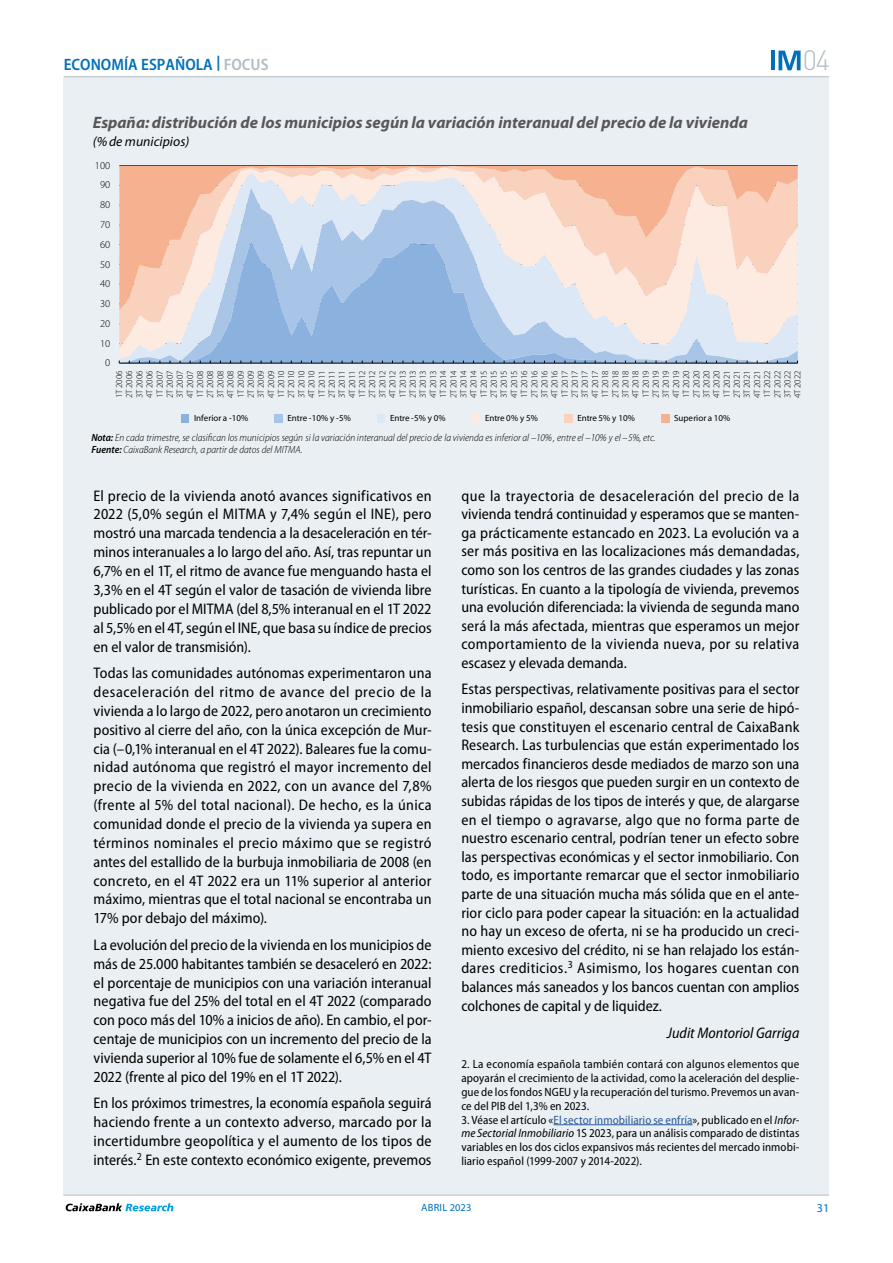
<style>
.page{position:relative;width:893px;height:1263px;background:#fff}
.page>*{position:absolute;margin:0;border:0;box-sizing:border-box;transform-origin:0 0}
.t1{font:300 27.6px "DIN Pro";color:#b2bdc2}
.t2{font:italic 700 16.5px "Myriad Pro";color:#575756}
.t3{font:600 semi-condensed 16.5px "Myriad Pro";color:#0070ba}
.t4{font:semi-condensed 15.3px/18.9px "Myriad Pro";color:#000;text-align:justify}
.t5{font:italic semi-condensed 15.3px "Myriad Pro";color:#000}
.t6{font:italic 13.65px "Myriad Pro";color:#000}
.t7{font:semi-condensed 12px/13.8px "Myriad Pro";letter-spacing:.01em;color:#000;text-align:justify}
.t8{font:12px "Myriad Pro";color:#0070ba}
.t9{font:italic 300 semi-condensed 10.5px/11.6px "Myriad Pro";letter-spacing:-.005em;color:#000}
.t10{font:300 10.5px "Myriad Pro";letter-spacing:-.005em;color:#000}
.t11{font:10.5px "Myriad Pro";letter-spacing:.02em;color:#0070ba}
.t12{font:300 9px/10.1px "Myriad Pro";letter-spacing:-.005em;color:#000;text-align:justify}
.t13{font:9px "Myriad Pro";letter-spacing:-.005em;color:#000}
.s1{color:#b2bdc2}
.s2{font-weight:600}
.s3{color:#275b9b}
.s4{font-style:italic}
</style>
<div class="page">
<div style="left:64px;top:77px;width:765px;height:1118px;background:#e9eff3"></div>
<hr style="left:64px;top:76px;width:765px;height:1px;background:#b2bdc2">
<hr style="left:63px;top:1195px;width:766px;height:1px;background:#b2bdc2">
<svg style="left:66px;top:1203px;width:107px;height:8px"></svg>
<svg style="left:778px;top:51px;width:23px;height:19px"></svg>
<hr style="left:771px;top:51px;width:4px;height:19px;background:#0070ba">
<hr style="left:119px;top:165px;width:679px;height:1px;background:#000">
<svg style="left:119px;top:348px;width:679px;height:11px"></svg>
<svg style="left:119px;top:310px;width:679px;height:38px"></svg>
<svg style="left:119px;top:166px;width:679px;height:144px"></svg>
<hr style="left:119px;top:363px;width:678px;height:1px;background:#000">
<div style="left:181px;top:414px;width:8px;height:9px;background:#8bb2df"></div>
<div style="left:274px;top:414px;width:9px;height:9px;background:#a8c5e7"></div>
<div style="left:377px;top:414px;width:8px;height:9px;background:#dce8f5"></div>
<div style="left:472px;top:414px;width:8px;height:9px;background:#fdeae1"></div>
<div style="left:564px;top:414px;width:9px;height:9px;background:#fad1bc"></div>
<div style="left:661px;top:414px;width:8px;height:9px;background:#f6b290"></div>
<hr style="left:554px;top:1124px;width:139px;height:1px;background:#275b9b">
<p class="t3" style="left:64px;top:55px;width:206px">ECONOMÍA ESPAÑOLA <sup>|</sup> <span class="s1">FOCUS</span></p>
<p class="t2" style="left:93px;top:113px;width:657px">España: distribución de los municipios según la variación interanual del precio de la vivienda</p>
<p class="t6" style="left:93px;top:134px;width:98px">(%de municipios)</p>
<p class="t10" style="left:95px;top:159px;width:17px">100</p>
<p class="t10" style="left:100px;top:179px;width:12px">90</p>
<p class="t10" style="left:100px;top:199px;width:12px">80</p>
<p class="t10" style="left:100px;top:219px;width:12px">70</p>
<p class="t10" style="left:100px;top:239px;width:12px">60</p>
<p class="t10" style="left:100px;top:258px;width:12px">50</p>
<p class="t10" style="left:100px;top:278px;width:12px">40</p>
<p class="t10" style="left:100px;top:298px;width:12px">30</p>
<p class="t10" style="left:100px;top:318px;width:12px">20</p>
<p class="t10" style="left:100px;top:337px;width:12px">10</p>
<p class="t10" style="left:105px;top:357px;width:7px">0</p>
<h1 class="t1" style="left:803px;top:39px;width:29px">04</h1>
<p class="t12" style="left:114px;top:398px;width:29px;rotate:-90deg">1T 2006<br>2T 2006<br>3T 2006<br>4T 2006<br>1T 2007<br>2T 2007<br>3T 2007<br>4T 2007<br>1T 2008<br>2T 2008<br>3T 2008<br>4T 2008<br>1T 2009<br>2T 2009<br>3T 2009<br>4T 2009<br>1T 2010<br>2T 2010<br>3T 2010<br>4T 2010<br>1T 2011<br>2T 2011<br>3T 2011<br>4T 2011<br>1T 2012<br>2T 2012<br>3T 2012<br>4T 2012<br>1T 2013<br>2T 2013<br>3T 2013<br>4T 2013<br>1T 2014<br>2T 2014<br>3T 2014<br>4T 2014<br>1T 2015<br>2T 2015<br>3T 2015<br>4T 2015<br>1T 2016<br>2T 2016<br>3T 2016<br>4T 2016<br>1T 2017<br>2T 2017<br>3T 2017<br>4T 2017<br>1T 2018<br>2T 2018<br>3T 2018<br>4T 2018<br>1T 2019<br>2T 2019<br>3T 2019<br>4T 2019<br>1T 2020<br>2T 2020<br>3T 2020<br>4T 2020<br>1T 2021<br>2T 2021<br>3T 2021<br>4T 2021<br>1T 2022<br>2T 2022<br>3T 2022<br>4T 2022</p>
<p class="t13" style="left:194px;top:413px;width:56px">Inferior a -10%</p>
<p class="t13" style="left:288px;top:413px;width:65px">Entre -10% y -5%</p>
<p class="t13" style="left:390px;top:413px;width:57px">Entre -5% y 0%</p>
<p class="t13" style="left:485px;top:413px;width:54px">Entre 0% y 5%</p>
<p class="t13" style="left:577px;top:413px;width:59px">Entre 5% y 10%</p>
<p class="t13" style="left:674px;top:413px;width:58px">Superior a 10%</p>
<p class="t9" style="left:91px;top:432px;width:566px"><span class="s2">Nota:</span> En cada trimestre, se clasifican los municipios según si la variación interanual del precio de la vivienda es inferior al –10%, entre el –10% y el –5%, etc.<br><span class="s2">Fuente:</span> CaixaBank Research, a partir de datos del MITMA.</p>
<p class="t4" style="left:94px;top:486px;width:340px">El precio de la vivienda anotó avances significativos en 2022 (5,0% según el MITMA y 7,4% según el INE), pero mostró una marcada tendencia a la desaceleración en tér&shy;minos interanuales a lo largo del año. Así, tras repuntar un 6,7% en el 1T, el ritmo de avance fue menguando hasta el 3,3% en el 4T según el valor de tasación de vivienda libre publicado por el MITMA (del 8,5% interanual en el 1T 2022 al 5,5% en el 4T, según el INE, que basa su índice de precios en el valor de transmisión).</p>
<p class="t4" style="left:94px;top:664px;width:340px">Todas las comunidades autónomas experimentaron una desaceleración del ritmo de avance del precio de la vivienda a lo largo de 2022, pero anotaron un crecimiento positivo al cierre del año, con la única excepción de Mur&shy;cia (–0,1% interanual en el 4T 2022). Baleares fue la comu&shy;nidad autónoma que registró el mayor incremento del precio de la vivienda en 2022, con un avance del 7,8% (frente al 5% del total nacional). De hecho, es la única comunidad donde el precio de la vivienda ya supera en términos nominales el precio máximo que se registró antes del estallido de la burbuja inmobiliaria de 2008 (en concreto, en el 4T 2022 era un 11% superior al anterior máximo, mientras que el total nacional se encontraba un 17% por debajo del máximo).</p>
<p class="t4" style="left:94px;top:935px;width:340px">La evolución del precio de la vivienda en los municipios de más de 25.000 habitantes también se desaceleró en 2022: el porcentaje de municipios con una variación interanual negativa fue del 25% del total en el 4T 2022 (comparado con poco más del 10% a inicios de año). En cambio, el por&shy;centaje de municipios con un incremento del precio de la vivienda superior al 10% fue de solamente el 6,5% en el 4T 2022 (frente al pico del 19% en el 1T 2022).</p>
<p class="t4" style="left:94px;top:1094px;width:340px">En los próximos trimestres, la economía española seguirá haciendo frente a un contexto adverso, marcado por la incertidumbre geopolítica y el aumento de los tipos de interés.<sup>2</sup> En este contexto económico exigente, prevemos</p>
<p class="t4" style="left:461px;top:486px;width:340px">que la trayectoria de desaceleración del precio de la vivienda tendrá continuidad y esperamos que se manten&shy;ga prácticamente estancado en 2023. La evolución va a ser más positiva en las localizaciones más demandadas, como son los centros de las grandes ciudades y las zonas turísticas. En cuanto a la tipología de vivienda, prevemos una evolución diferenciada: la vivienda de segunda mano será la más afectada, mientras que esperamos un mejor comportamiento de la vivienda nueva, por su relativa escasez y elevada demanda.</p>
<p class="t4" style="left:461px;top:680px;width:340px">Estas perspectivas, relativamente positivas para el sector inmobiliario español, descansan sobre una serie de hipó&shy;tesis que constituyen el escenario central de CaixaBank Research. Las turbulencias que están experimentado los mercados financieros desde mediados de marzo son una alerta de los riesgos que pueden surgir en un contexto de subidas rápidas de los tipos de interés y que, de alargarse en el tiempo o agravarse, algo que no forma parte de nuestro escenario central, podrían tener un efecto sobre las perspectivas económicas y el sector inmobiliario. Con todo, es importante remarcar que el sector inmobiliario parte de una situación mucha más sólida que en el ante&shy;rior ciclo para poder capear la situación: en la actualidad no hay un exceso de oferta, ni se ha producido un creci&shy;miento excesivo del crédito, ni se han relajado los están&shy;dares crediticios.<sup>3</sup> Asimismo, los hogares cuentan con balances más saneados y los bancos cuentan con amplios colchones de capital y de liquidez.</p>
<p class="t5" style="left:667px;top:1024px;width:134px">Judit Montoriol Garriga</p>
<p class="t7" style="left:461px;top:1057px;width:340px">2. La economía española también contará con algunos elementos que apoyarán el crecimiento de la actividad, como la aceleración del desplie&shy;gue de los fondos NGEU y la recuperación del turismo. Prevemos un avan&shy;ce del PIB del 1,3% en 2023.</p>
<p class="t7" style="left:461px;top:1113px;width:340px">3. Véase el artículo «<span class="s3">El sector inmobiliario se enfría</span>», publicado en el <span class="s4">Infor&shy;me Sectorial Inmobiliario</span> 1S 2023, para un análisis comparado de distintas variables en los dos ciclos expansivos más recientes del mercado inmobi&shy;liario español (1999-2007 y 2014-2022).</p>
<p class="t11" style="left:421px;top:1202px;width:52px">ABRIL 2023</p>
<p class="t8" style="left:817px;top:1202px;width:14px">31</p>
</div>
